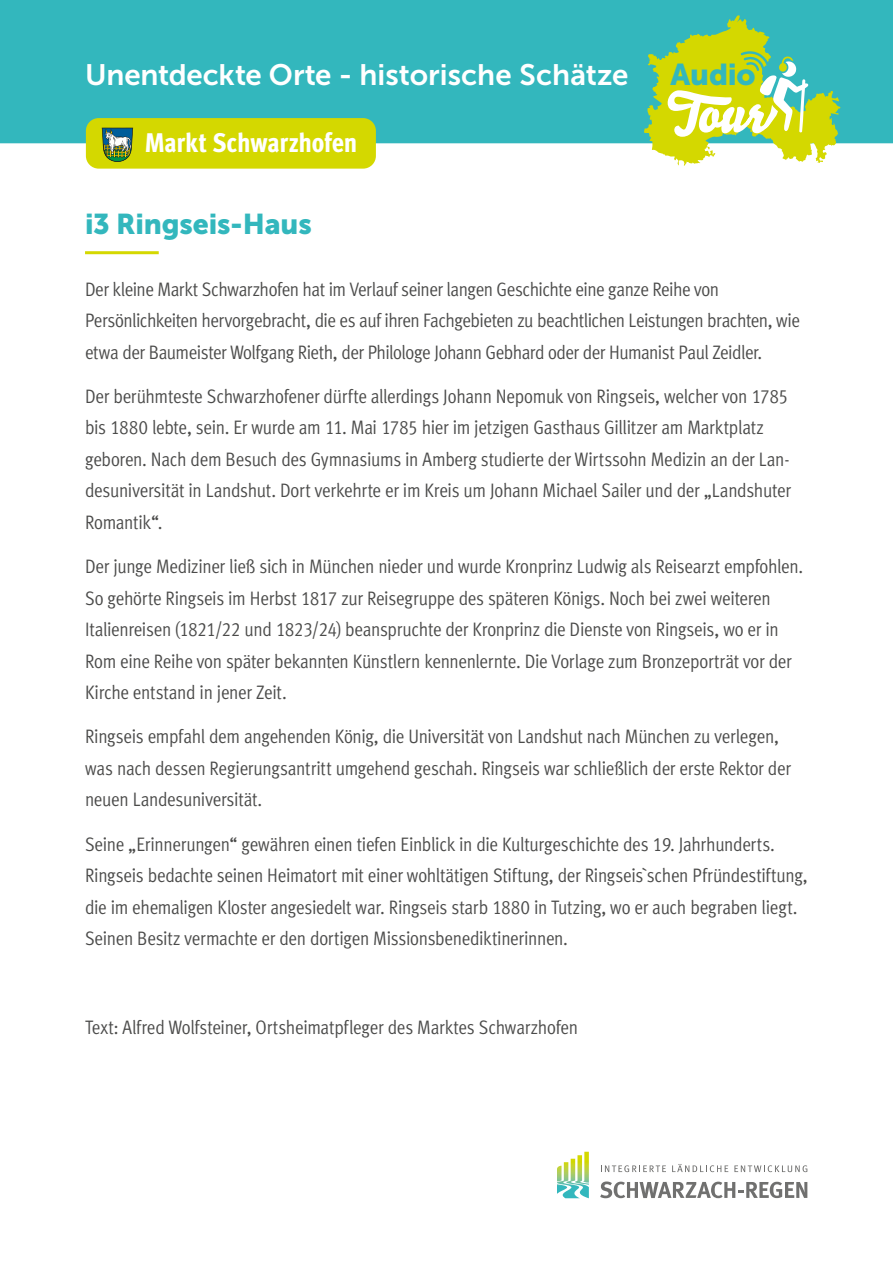
<style>
.page{position:relative;width:893px;height:1263px;background:#fff}
.page>*{position:absolute;margin:0;border:0;box-sizing:border-box;transform-origin:0 0}
.t1{font:30px "Museo Sans 900";letter-spacing:-.01em;color:#33b7bd}
.t2{font:29.4px "Museo Sans 700";color:#fff}
.t3{font:28.5px "Museo Sans 900";letter-spacing:-.005em;color:#33b7bd}
.t4{font:800 condensed 27px "Meta Pro";letter-spacing:-.005em;color:#fff}
.t5{font:19.5px/31.5px "Meta Pro Cond Norm";letter-spacing:-.015em;color:#4b4b4a}
</style>
<div class="page">
<svg style="left:600px;top:1181px;width:207px;height:17px"></svg>
<svg style="left:601px;top:1165px;width:65px;height:7px"></svg>
<svg style="left:672px;top:1164px;width:56px;height:8px"></svg>
<svg style="left:734px;top:1165px;width:73px;height:7px"></svg>
<svg style="left:557px;top:1152px;width:32px;height:46px"></svg>
<div style="left:0;top:0;width:893px;height:143px;background:#33b7bd"></div>
<svg style="left:644px;top:15px;width:196px;height:151px"></svg>
<div style="left:86px;top:118px;width:290px;height:51px;background:#d4d800;border-radius:13px"></div>
<svg style="left:102px;top:128px;width:31px;height:34px"></svg>
<hr style="left:85px;top:251px;width:74px;height:3px;background:#d4d800">
<h2 class="t2" style="left:85px;top:58px;width:545px">Unentdeckte Orte - historische Schätze</h2>
<h1 class="t1" style="left:671px;top:57px;width:87px">Audio</h1>
<h3 class="t4" style="left:145px;top:122px;width:214px">Markt Schwarzhofen</h3>
<h3 class="t3" style="left:85px;top:208px;width:228px">i3 Ringseis-Haus</h3>
<p class="t5" style="left:85px;top:272px;width:716px">Der kleine Markt Schwarzhofen hat im Verlauf seiner langen Geschichte eine ganze Reihe von<br>Persönlichkeiten hervorgebracht, die es auf ihren Fachgebieten zu beachtlichen Leistungen brachten, wie etwa der Baumeister Wolfgang Rieth, der Philologe Johann Gebhard oder der Humanist Paul Zeidler.</p>
<p class="t5" style="left:85px;top:379px;width:707px">Der berühmteste Schwarzhofener dürfte allerdings Johann Nepomuk von Ringseis, welcher von 1785 bis 1880 lebte, sein. Er wurde am 11. Mai 1785 hier im jetzigen Gasthaus Gillitzer am Marktplatz geboren. Nach dem Besuch des Gymnasiums in Amberg studierte der Wirtssohn Medizin an der Lan&shy;desuniversität in Landshut. Dort verkehrte er im Kreis um Johann Michael Sailer und der „Landshuter Romantik“.</p>
<p class="t5" style="left:85px;top:549px;width:720px">Der junge Mediziner ließ sich in München nieder und wurde Kronprinz Ludwig als Reisearzt empfohlen.<br>So gehörte Ringseis im Herbst 1817 zur Reisegruppe des späteren Königs. Noch bei zwei weiteren Italienreisen (1821/22 und 1823/24) beanspruchte der Kronprinz die Dienste von Ringseis, wo er in Rom eine Reihe von später bekannten Künstlern kennenlernte. Die Vorlage zum Bronzeporträt vor der Kirche entstand in jener Zeit.</p>
<p class="t5" style="left:85px;top:720px;width:707px">Ringseis empfahl dem angehenden König, die Universität von Landshut nach München zu verlegen, was nach dessen Regierungsantritt umgehend geschah. Ringseis war schließlich der erste Rektor der neuen Landesuniversität.</p>
<p class="t5" style="left:85px;top:827px;width:724px">Seine „Erinnerungen“ gewähren einen tiefen Einblick in die Kulturgeschichte des 19. Jahrhunderts.<br>Ringseis bedachte seinen Heimatort mit einer wohltätigen Stiftung, der Ringseis`schen Pfründestiftung, die im ehemaligen Kloster angesiedelt war. Ringseis starb 1880 in Tutzing, wo er auch begraben liegt.<br>Seinen Besitz vermachte er den dortigen Missionsbenediktinerinnen.</p>
<p class="t5" style="left:85px;top:1010px;width:495px">Text: Alfred Wolfsteiner, Ortsheimatpfleger des Marktes Schwarzhofen</p>
</div>
